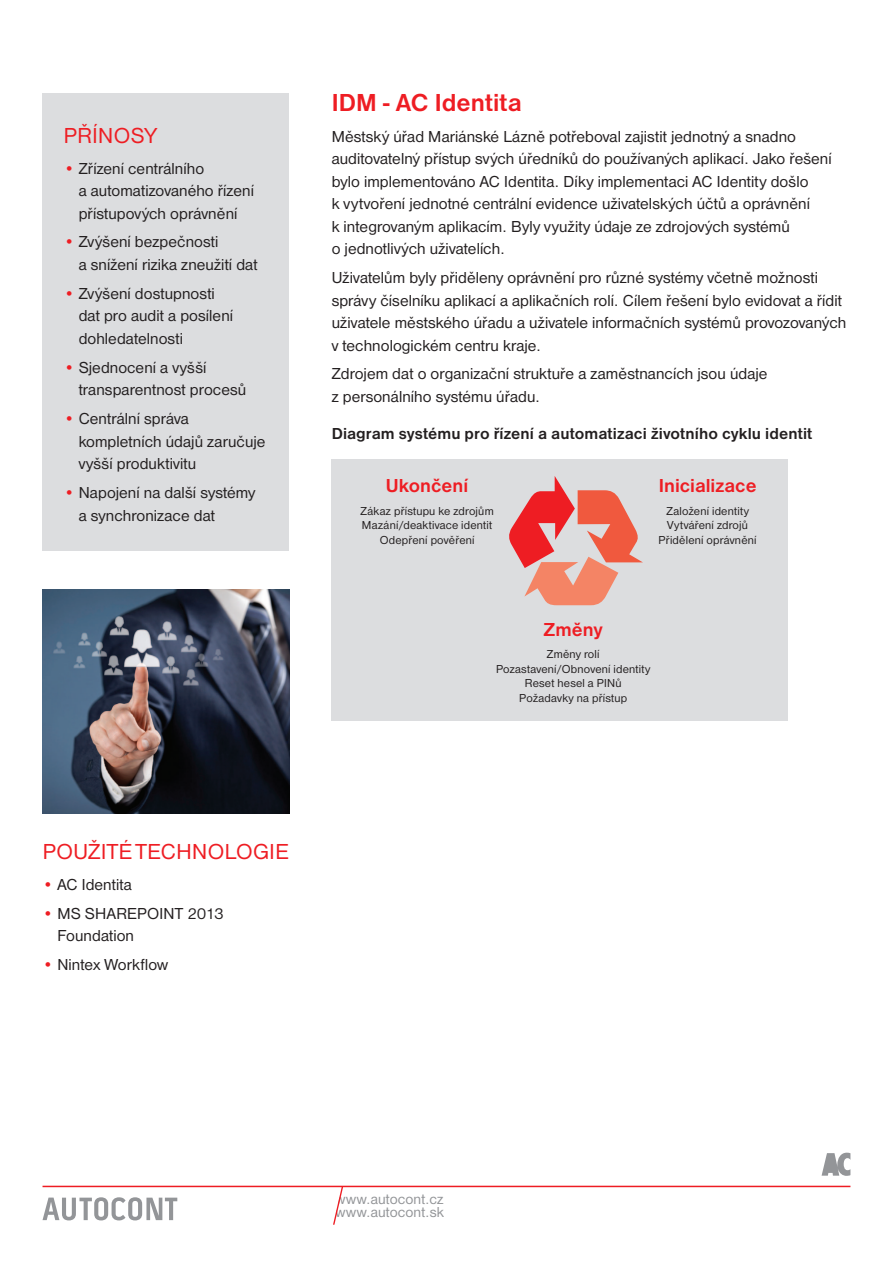
<style>
.page{position:relative;width:893px;height:1263px;background:#fff}
.page>*{position:absolute;margin:0;border:0;box-sizing:border-box;transform-origin:0 0}
.t1{font:700 25.5px "Nimbus Sans DOT";letter-spacing:.005em;color:#ee1d23}
.t2{font:22.5px "Nimbus Sans DOT";letter-spacing:.02em;color:#ee1d23}
.t3{font:700 19.5px "Nimbus Sans DOT";color:#ee1d23}
.t4{font:16.5px/22.5px "Nimbus Sans DOT";letter-spacing:.005em;color:#231f20}
.t5{font:700 16.5px "Nimbus Sans DOT";letter-spacing:.005em;color:#231f20}
.t6{font:15px/13.5px "Nimbus Sans DOT";letter-spacing:.01em;color:#939598}
.t7{font:12px/14.4px "Nimbus Sans DOT";letter-spacing:.015em;color:#231f20;text-align:center}
.s1{color:#ee1d23}
</style>
<div class="page">
<svg style="left:43px;top:1197px;width:134px;height:23px"></svg>
<svg style="left:822px;top:1152px;width:28px;height:24px"></svg>
<svg style="left:332px;top:1187px;width:11px;height:38px"></svg>
<hr style="left:43px;top:1186px;width:807px;height:1px;background:#ee1d23">
<div style="left:43px;top:94px;width:246px;height:457px;background:#dcdddf"></div>
<div style="left:332px;top:459px;width:456px;height:261px;background:#dcdddf"></div>
<svg style="left:509px;top:476px;width:134px;height:129px"></svg>
<img style="left:43px;top:590px;width:246px;height:223px">
<h2 class="t2" style="left:64px;top:123px;width:95px">PŘÍNOSY</h2>
<p class="t4" style="left:79px;top:157px;width:177px;text-indent:-15px"><span class="s1">•</span> Zřízení centrálního<br>a automatizovaného řízení přístupových oprávnění</p>
<p class="t4" style="left:79px;top:231px;width:180px;text-indent:-15px"><span class="s1">•</span> Zvýšení bezpečnosti<br>a snížení rizika zneužití dat</p>
<p class="t4" style="left:79px;top:282px;width:156px;text-indent:-15px"><span class="s1">•</span> Zvýšení dostupnosti dat pro audit a posílení dohledatelnosti</p>
<p class="t4" style="left:79px;top:356px;width:169px;text-indent:-15px"><span class="s1">•</span> Sjednocení a vyšší transparentnost procesů</p>
<p class="t4" style="left:79px;top:408px;width:188px;text-indent:-15px"><span class="s1">•</span> Centrální správa kompletních údajů zaručuje vyšší produktivitu</p>
<p class="t4" style="left:79px;top:481px;width:178px;text-indent:-15px"><span class="s1">•</span> Napojení na další systémy a synchronizace dat</p>
<h1 class="t1" style="left:332px;top:88px;width:191px">IDM - AC Identita</h1>
<p class="t4" style="left:332px;top:125px;width:502px">Městský úřad Mariánské Lázně potřeboval zajistit jednotný a snadno auditovatelný přístup svých úředníků do používaných aplikací. Jako řešení bylo implementováno AC Identita. Díky implementaci AC Identity došlo<br>k vytvoření jednotné centrální evidence uživatelských účtů a oprávnění<br>k integrovaným aplikacím. Byly využity údaje ze zdrojových systémů<br>o jednotlivých uživatelích.</p>
<p class="t4" style="left:332px;top:266px;width:516px">Uživatelům byly přiděleny oprávnění pro různé systémy včetně možnosti správy číselníku aplikací a aplikačních rolí. Cílem řešení bylo evidovat a řídit uživatele městského úřadu a uživatele informačních systémů provozovaných v technologickém centru kraje.</p>
<p class="t4" style="left:332px;top:363px;width:437px">Zdrojem dat o organizační struktuře a zaměstnancích jsou údaje z personálního systému úřadu.</p>
<p class="t5" style="left:332px;top:424px;width:482px">Diagram systému pro řízení a automatizaci životního cyklu identit</p>
<p class="t3" style="left:386px;top:475px;width:84px">Ukončení</p>
<p class="t7" style="left:360px;top:504px;width:135px">Zákaz přístupu ke zdrojům<br>Mazání/deaktivace identit<br>Odepření pověření</p>
<p class="t3" style="left:659px;top:475px;width:99px">Inicializace</p>
<p class="t7" style="left:659px;top:504px;width:99px">Založení identity<br>Vytváření zdrojů<br>Přidělení oprávnění</p>
<p class="t3" style="left:544px;top:618px;width:61px">Změny</p>
<p class="t7" style="left:496px;top:647px;width:156px">Změny rolí<br>Pozastavení/Obnovení identity<br>Reset hesel a PINů<br>Požadavky na přístup</p>
<h2 class="t2" style="left:43px;top:839px;width:166px">Použité technolo</h2>
<h2 class="t2" style="left:253px;top:839px;width:26px">gie</h2>
<p class="t4" style="left:43px;top:873px;width:91px"><span class="s1">•</span> AC Identita</p>
<p class="t4" style="left:57px;top:902px;width:168px;text-indent:-15px"><span class="s1">•</span> MS SHAREPOINT 2013<br>Foundation</p>
<p class="t4" style="left:43px;top:954px;width:127px"><span class="s1">•</span> Nintex Workflow</p>
<p class="t6" style="left:335px;top:1192px;width:110px">www.autocont.cz www.autocont.sk</p>
</div>
